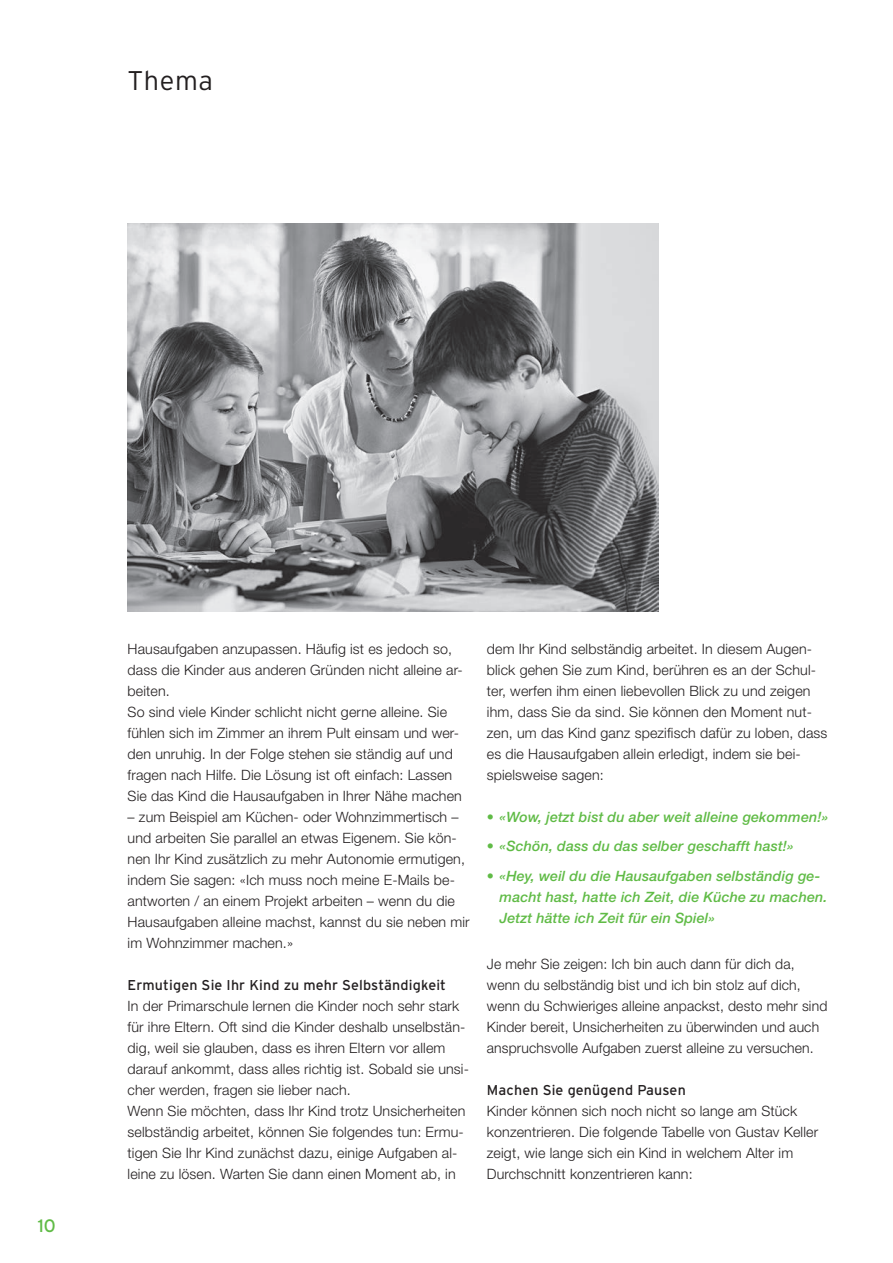
<style>
.page{position:relative;width:893px;height:1263px;background:#fff}
.page>*{position:absolute;margin:0;border:0;box-sizing:border-box;transform-origin:0 0}
.t1{font:300 27px "Interstate";letter-spacing:.025em;color:#231f20}
.t2{font:18px "Interstate";color:#60bb46}
.t3{font:300 14.25px/21px "Helvetica Neue LT Std";letter-spacing:.01em;color:#231f20}
.t4{font:italic 500 14.25px/21px "Helvetica Neue LT Std";letter-spacing:.01em;color:#60bb46}
.t5{font:14.25px "Interstate";letter-spacing:.01em;color:#231f20}
.s1{font-weight:300;font-style:normal}
</style>
<div class="page">
<img style="left:128px;top:223px;width:530px;height:389px">
<h1 class="t1" style="left:128px;top:65px;width:87px">Thema</h1>
<p class="t2" style="left:38px;top:1215px;width:20px">10</p>
<p class="t3" style="left:128px;top:638px;width:337px">Hausaufgaben anzupassen. Häufig ist es jedoch so, dass die Kinder aus anderen Gründen nicht alleine ar&shy;beiten.<br>So sind viele Kinder schlicht nicht gerne alleine. Sie fühlen sich im Zimmer an ihrem Pult einsam und wer&shy;den unruhig. In der Folge stehen sie ständig auf und fragen nach Hilfe. Die Lösung ist oft einfach: Lassen Sie das Kind die Hausaufgaben in Ihrer Nähe machen</p>
<p class="t3" style="left:128px;top:806px;width:344px">– zum Beispiel am Küchen- oder Wohnzimmertisch – und arbeiten Sie parallel an etwas Eigenem. Sie kön&shy;nen Ihr Kind zusätzlich zu mehr Autonomie ermutigen, indem Sie sagen: «Ich muss noch meine E-Mails be&shy;antworten / an einem Projekt arbeiten – wenn du die Hausaufgaben alleine machst, kannst du sie neben mir im Wohnzimmer machen.»</p>
<p class="t5" style="left:128px;top:977px;width:320px">Ermutigen Sie Ihr Kind zu mehr Selbständigkeit</p>
<p class="t3" style="left:128px;top:995px;width:343px">In der Primarschule lernen die Kinder noch sehr stark für ihre Eltern. Oft sind die Kinder deshalb unselbstän&shy;dig, weil sie glauben, dass es ihren Eltern vor allem darauf ankommt, dass alles richtig ist. Sobald sie unsi&shy;cher werden, fragen sie lieber nach.<br>Wenn Sie möchten, dass Ihr Kind trotz Unsicherheiten selbständig arbeitet, können Sie folgendes tun: Ermu&shy;tigen Sie Ihr Kind zunächst dazu, einige Aufgaben al&shy;leine zu lösen. Warten Sie dann einen Moment ab, in</p>
<p class="t3" style="left:487px;top:638px;width:342px">dem Ihr Kind selbständig arbeitet. In diesem Augen&shy;blick gehen Sie zum Kind, berühren es an der Schul&shy;ter, werfen ihm einen liebevollen Blick zu und zeigen ihm, dass Sie da sind. Sie können den Moment nut&shy;zen, um das Kind ganz spezifisch dafür zu loben, dass es die Hausaufgaben allein erledigt, indem sie bei&shy;spielsweise sagen:</p>
<p class="t4" style="left:487px;top:806px;width:343px"><span class="s1">•</span> «Wow, jetzt bist du aber weit alleine gekommen!»</p>
<p class="t4" style="left:487px;top:836px;width:308px"><span class="s1">•</span> «Schön, dass du das selber geschafft hast!»</p>
<p class="t4" style="left:500px;top:865px;width:329px;text-indent:-13px"><span class="s1">•</span> «Hey, weil du die Hausaufgaben selbständig ge&shy;macht hast, hatte ich Zeit, die Küche zu machen.<br>Jetzt hätte ich Zeit für ein Spiel»</p>
<p class="t3" style="left:487px;top:953px;width:342px">Je mehr Sie zeigen: Ich bin auch dann für dich da, wenn du selbständig bist und ich bin stolz auf dich, wenn du Schwieriges alleine anpackst, desto mehr sind Kinder bereit, Unsicherheiten zu überwinden und auch anspruchsvolle Aufgaben zuerst alleine zu versuchen.</p>
<p class="t5" style="left:487px;top:1082px;width:200px">Machen Sie genügend Pausen</p>
<p class="t3" style="left:487px;top:1100px;width:333px">Kinder können sich noch nicht so lange am Stück konzentrieren. Die folgende Tabelle von Gustav Keller zeigt, wie lange sich ein Kind in welchem Alter im Durchschnitt konzentrieren kann:</p>
</div>
